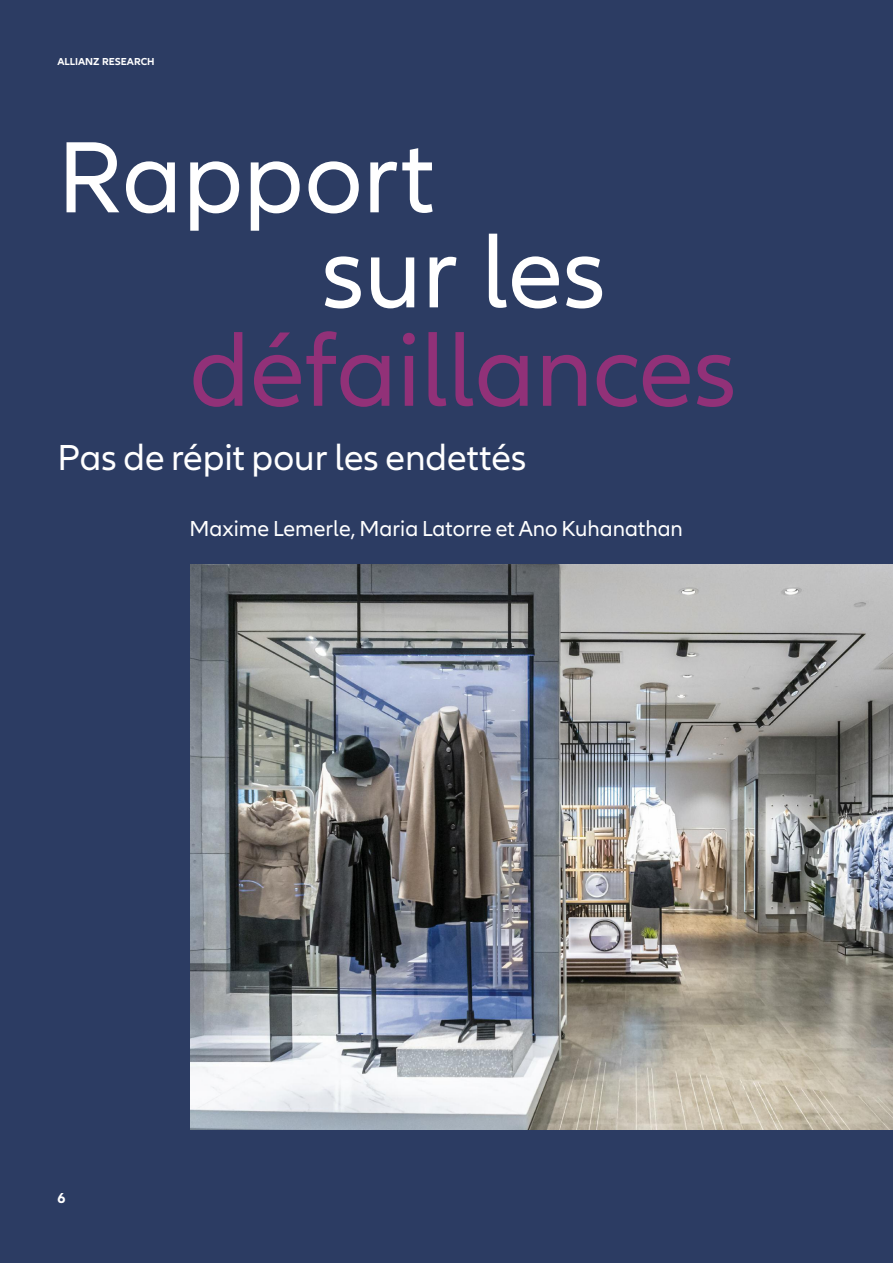
<style>
.page{position:relative;width:893px;height:1263px;background:#2c3c63}
.page>*{position:absolute;margin:0;border:0;box-sizing:border-box;transform-origin:0 0}
.t1{font:105px/94.9px "Allianz Neo";color:#fff}
.t2{font:105px "Allianz Neo";color:#913178}
.t3{font:37.5px "Allianz Neo";color:#fff}
.t4{font:22.5px "Allianz Neo";color:#fff}
.t5{font:700 15px "Allianz Neo";color:#fff}
.t6{font:700 10.5px "Allianz Neo";color:#fff}
</style>
<div class="page">
<img style="left:191px;top:564px;width:702px;height:566px">
<p class="t6" style="left:57px;top:58px;width:99px">ALLIANZ RESEARCH</p>
<h1 class="t1" style="left:322px;top:137px;width:285px;text-indent:-264px">Rapport<br>sur les</h1>
<h1 class="t2" style="left:190px;top:332px;width:548px">défaillances</h1>
<h2 class="t3" style="left:57px;top:443px;width:470px">Pas de répit pour les endettés</h2>
<p class="t4" style="left:190px;top:520px;width:495px">Maxime Lemerle, Maria Latorre et Ano Kuhanathan</p>
<p class="t5" style="left:57px;top:1192px;width:10px">6</p>
</div>
